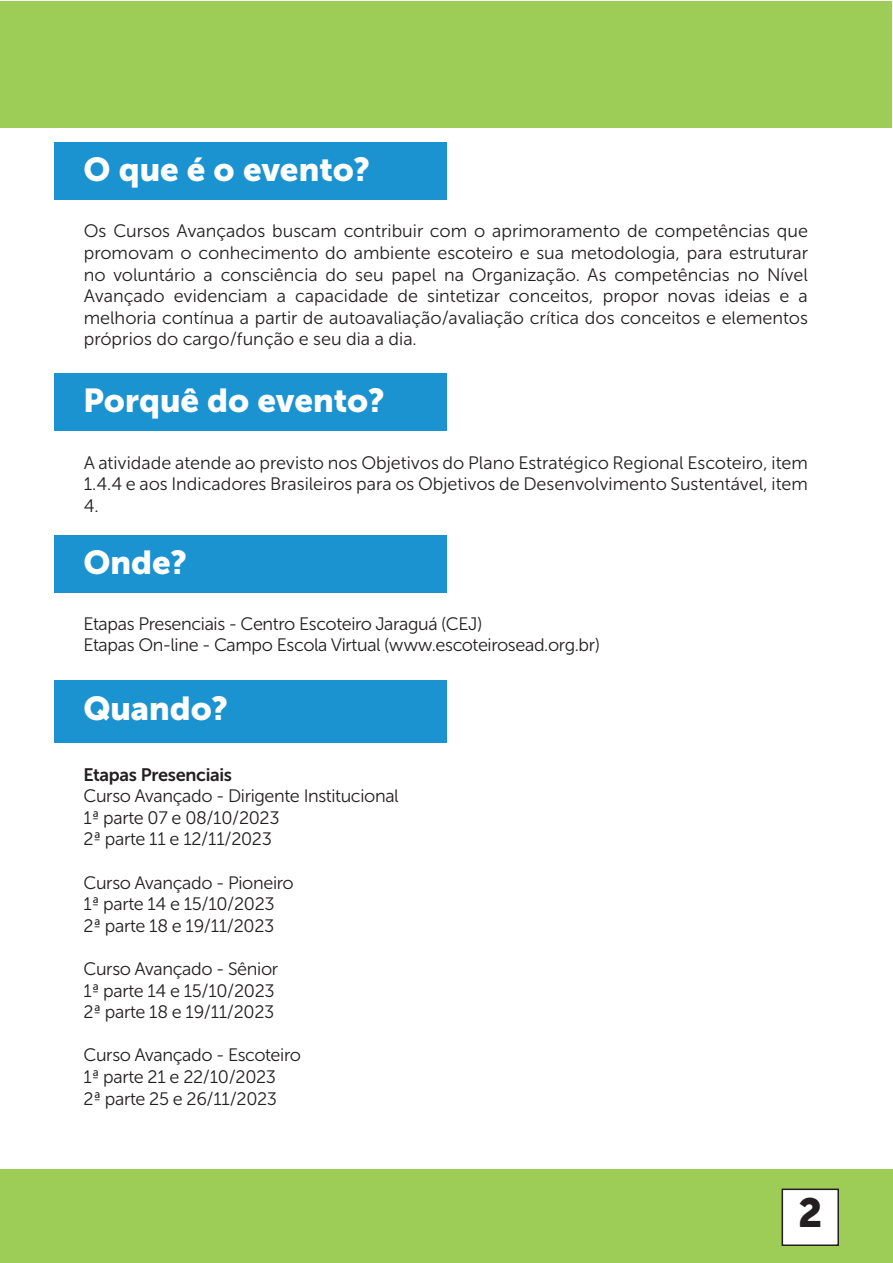
<style>
.page{position:relative;width:893px;height:1263px;background:#fff}
.page>*{position:absolute;margin:0;border:0;box-sizing:border-box;transform-origin:0 0}
.t1{font:40.5px "Museo Sans Cyrl 900";color:#231f20}
.t2{font:33px "Museo Sans Cyrl 900";color:#fff}
.t3{font:18px/21.6px "Museo Sans Cyrl 300";letter-spacing:-.02em;color:#231f20;text-align:justify}
.t4{font:18px "Museo Sans Cyrl 700";letter-spacing:-.02em;color:#231f20}
</style>
<div class="page">
<div style="left:0;top:1169px;width:893px;height:94px;background:#9ecd57"></div>
<div style="left:0;top:2px;width:891px;height:126px;background:#9ecd57"></div>
<div style="left:782px;top:1189px;width:56px;height:56px;background:#fff"></div>
<div style="left:782px;top:1188px;width:57px;height:58px;border:2px solid #231f20"></div>
<div style="left:54px;top:142px;width:392px;height:58px;background:#1b93d1"></div>
<div style="left:54px;top:373px;width:392px;height:58px;background:#1b93d1"></div>
<div style="left:54px;top:535px;width:392px;height:57px;background:#1b93d1"></div>
<div style="left:54px;top:681px;width:392px;height:62px;background:#1b93d1"></div>
<p class="t2" style="left:84px;top:151px;width:288px">O que é o evento?</p>
<p class="t3" style="left:84px;top:221px;width:726px">Os Cursos Avançados buscam contribuir com o aprimoramento de competências que promovam o conhecimento do ambiente escoteiro e sua metodologia, para estruturar no voluntário a consciência do seu papel na Organização. As competências no Nível Avançado evidenciam a capacidade de sintetizar conceitos, propor novas ideias e a melhoria contínua a partir de autoavaliação/avaliação crítica dos conceitos e elementos próprios do cargo/função e seu dia a dia.</p>
<p class="t2" style="left:84px;top:382px;width:302px">Porquê do evento?</p>
<p class="t3" style="left:84px;top:452px;width:726px">A atividade atende ao previsto nos Objetivos do Plano Estratégico Regional Escoteiro, item 1.4.4 e aos Indicadores Brasileiros para os Objetivos de Desenvolvimento Sustentável, item 4.</p>
<p class="t2" style="left:84px;top:543px;width:105px">Onde?</p>
<p class="t3" style="left:84px;top:613px;width:400px">Etapas Presenciais - Centro Escoteiro Jaraguá (CEJ)</p>
<p class="t3" style="left:84px;top:635px;width:518px">Etapas On-line - Campo Escola Virtual (www.escoteirosead.org.br)</p>
<p class="t2" style="left:84px;top:690px;width:146px">Quando?</p>
<p class="t4" style="left:84px;top:764px;width:150px">Etapas Presenciais</p>
<p class="t3" style="left:84px;top:785px;width:317px">Curso Avançado - Dirigente Institucional</p>
<p class="t3" style="left:84px;top:807px;width:197px">1ª parte 07 e 08/10/2023</p>
<p class="t3" style="left:84px;top:829px;width:190px">2ª parte 11 e 12/11/2023</p>
<p class="t3" style="left:84px;top:872px;width:212px">Curso Avançado - Pioneiro</p>
<p class="t3" style="left:84px;top:893px;width:192px">1ª parte 14 e 15/10/2023</p>
<p class="t3" style="left:84px;top:915px;width:192px">2ª parte 18 e 19/11/2023</p>
<p class="t3" style="left:84px;top:958px;width:196px">Curso Avançado - Sênior</p>
<p class="t3" style="left:84px;top:980px;width:192px">1ª parte 14 e 15/10/2023</p>
<p class="t3" style="left:84px;top:1001px;width:192px">2ª parte 18 e 19/11/2023</p>
<p class="t3" style="left:84px;top:1045px;width:219px">Curso Avançado - Escoteiro</p>
<p class="t3" style="left:84px;top:1066px;width:194px">1ª parte 21 e 22/10/2023</p>
<p class="t3" style="left:84px;top:1088px;width:195px">2ª parte 25 e 26/11/2023</p>
<h1 class="t1" style="left:798px;top:1190px;width:26px">2</h1>
</div>
